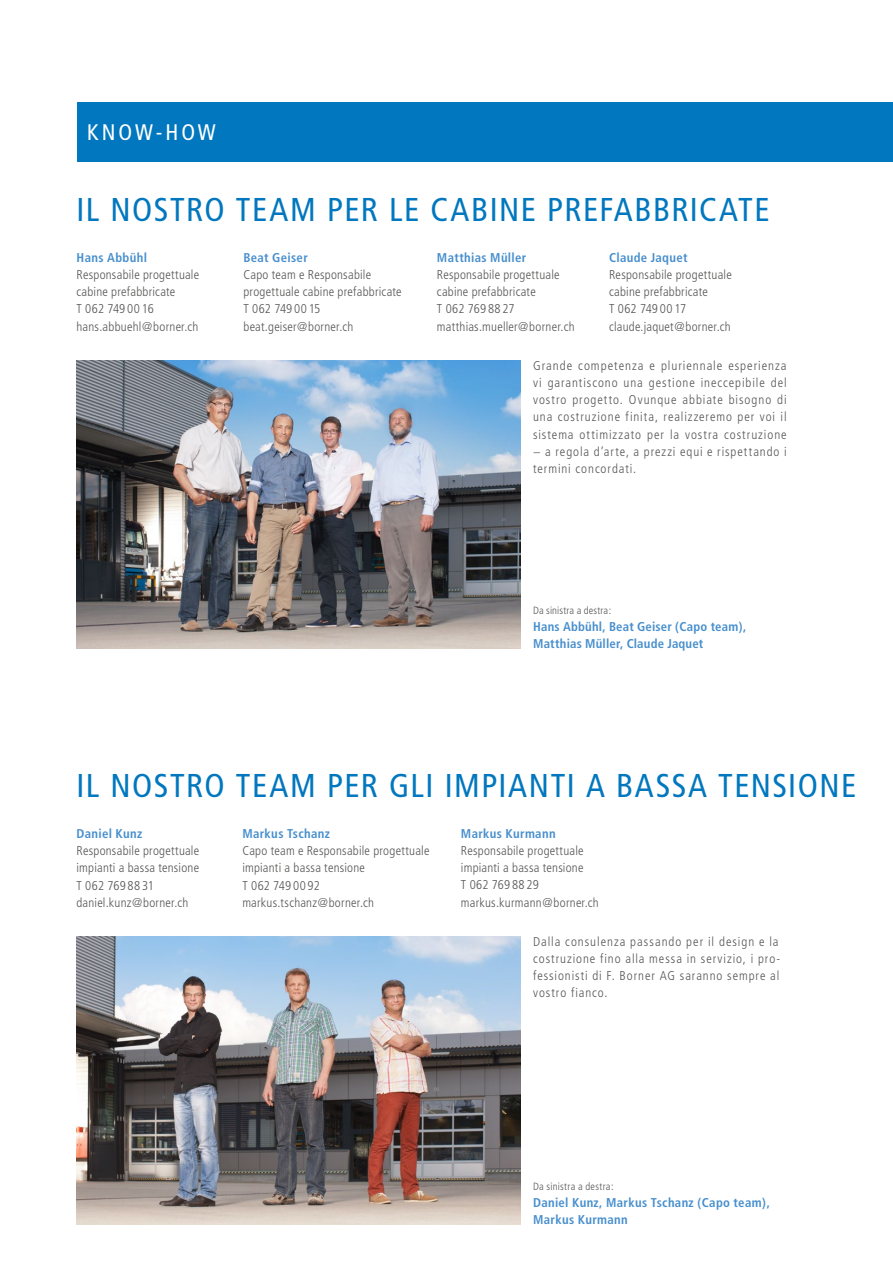
<style>
.page{position:relative;width:893px;height:1263px;background:#fff}
.page>*{position:absolute;margin:0;border:0;box-sizing:border-box;transform-origin:0 0}
.t1{font:condensed 33px "Frutiger";letter-spacing:.045em;color:#0077be}
.t2{font:condensed 22.5px "Frutiger";letter-spacing:.13em;color:#fff}
.t3{font:300 condensed 12.75px/17.2px "Frutiger";letter-spacing:.02em;color:#565655}
.t4{font:700 condensed 12.75px/17.2px "Frutiger";letter-spacing:.025em;color:#488fcd}
.t5{font:300 condensed 12.75px/17.2px "Frutiger";letter-spacing:.075em;color:#565655}
.t6{font:300 condensed 10.5px "Frutiger";letter-spacing:.02em;color:#565655}
</style>
<div class="page">
<div style="left:78px;top:102px;width:815px;height:60px;background:#0077be"></div>
<img style="left:77px;top:360px;width:443px;height:288px">
<img style="left:77px;top:936px;width:443px;height:288px">
<h2 class="t2" style="left:87px;top:119px;width:130px">KNOW-HOW</h2>
<h1 class="t1" style="left:77px;top:190px;width:695px">IL NOSTRO TEAM PER LE CABINE PREFABBRICATE</h1>
<p class="t4" style="left:77px;top:249px;width:72px">Hans Abbühl</p>
<p class="t3" style="left:77px;top:266px;width:124px">Responsabile progettuale cabine prefabbricate<br>T 062 749 00 16 hans.abbuehl@borner.ch</p>
<p class="t4" style="left:243px;top:249px;width:66px">Beat Geiser</p>
<p class="t3" style="left:243px;top:266px;width:160px">Capo team e Responsabile progettuale cabine prefabbricate<br>T 062 749 00 15 beat.geiser@borner.ch</p>
<p class="t4" style="left:437px;top:249px;width:91px">Matthias Müller</p>
<p class="t3" style="left:437px;top:266px;width:139px">Responsabile progettuale cabine prefabbricate<br>T 062 769 88 27 matthias.mueller@borner.ch</p>
<p class="t4" style="left:609px;top:249px;width:80px">Claude Jaquet</p>
<p class="t3" style="left:609px;top:266px;width:124px">Responsabile progettuale cabine prefabbricate<br>T 062 749 00 17 claude.jaquet@borner.ch</p>
<p class="t3" style="left:533px;top:357px;width:255px;text-align:justify">Grande competenza e pluriennale esperienza vi garantiscono una gestione ineccepibile del vostro progetto. Ovunque abbiate bisogno di una costruzione finita, realizzeremo per voi il sistema ottimizzato per la vostra costruzione − a regola d’arte, a prezzi equi e rispettando i termini concordati.</p>
<p class="t6" style="left:533px;top:604px;width:80px">Da sinistra a destra:</p>
<p class="t4" style="left:533px;top:618px;width:215px">Hans Abbühl, Beat Geiser (Capo team),<br>Matthias Müller, Claude Jaquet</p>
<h1 class="t1" style="left:77px;top:766px;width:781px">IL NOSTRO TEAM PER GLI IMPIANTI A BASSA TENSIONE</h1>
<p class="t4" style="left:77px;top:825px;width:67px">Daniel Kunz</p>
<p class="t3" style="left:77px;top:842px;width:124px">Responsabile progettuale impianti a bassa tensione<br>T 062 769 88 31 daniel.kunz@borner.ch</p>
<p class="t4" style="left:242px;top:825px;width:89px">Markus Tschanz</p>
<p class="t3" style="left:242px;top:842px;width:189px">Capo team e Responsabile progettuale impianti a bassa tensione<br>T 062 749 00 92 markus.tschanz@borner.ch</p>
<p class="t4" style="left:461px;top:825px;width:96px">Markus Kurmann</p>
<p class="t3" style="left:461px;top:842px;width:139px">Responsabile progettuale impianti a bassa tensione<br>T 062 769 88 29 markus.kurmann@borner.ch</p>
<p class="t5" style="left:533px;top:933px;width:249px">Dalla consulenza passando per il design e la costruzione fino alla messa in servizio, i pro&shy;fessionisti di F. Borner AG saranno sempre al vostro fianco.</p>
<p class="t6" style="left:533px;top:1180px;width:82px">Da sinistra a destra:</p>
<p class="t4" style="left:533px;top:1194px;width:239px">Daniel Kunz, Markus Tschanz (Capo team),<br>Markus Kurmann</p>
</div>
